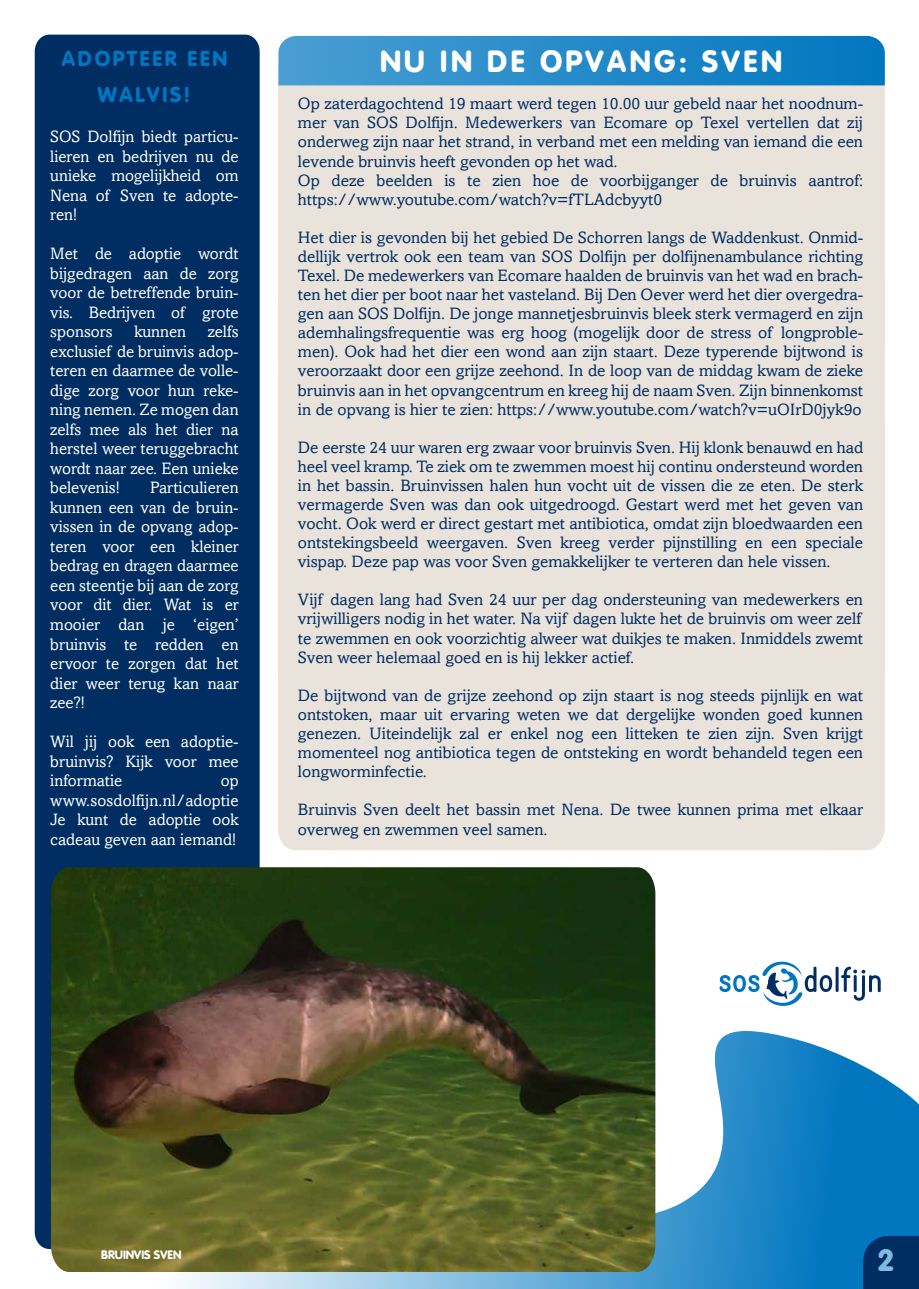
<style>
.page{position:relative;width:919px;height:1289px;background:#fff}
.page>*{position:absolute;margin:0;border:0;box-sizing:border-box;transform-origin:0 0}
.t1{font:700 30px "Vogue";letter-spacing:.12em;color:#fff}
.t2{font:700 30px "Vogue";color:#80bbdf}
.t3{font:700 21px/36px "Vogue";letter-spacing:.13em;color:#0076c0;text-align:center}
.t4{font:16.5px/19px "Amasis";color:#002d62}
.t5{font:16.5px/19.5px "Amasis";color:#fff;text-align:justify}
.t6{font:700 12px "Vogue";color:#fff}
</style>
<div class="page">
<svg style="left:34px;top:1030px;width:884px;height:258px"></svg>
<svg style="left:863px;top:1235px;width:55px;height:53px;background:#003268"></svg>
<svg style="left:719px;top:961px;width:161px;height:45px"></svg>
<div style="left:278px;top:687px;width:39px;height:163px;background:#e9e3dc"></div>
<div style="left:317px;top:687px;width:567px;height:163px;background:#e9e3dc"></div>
<div style="left:278px;top:370px;width:39px;height:235px;background:#e9e3dc"></div>
<div style="left:278px;top:85px;width:39px;height:285px;background:#e9e3dc"></div>
<div style="left:317px;top:538px;width:567px;height:148px;background:#e9e3dc"></div>
<div style="left:317px;top:359px;width:567px;height:179px;background:#e9e3dc"></div>
<div style="left:35px;top:35px;width:225px;height:1213px;background:#002d62"></div>
<div style="left:317px;top:85px;width:567px;height:274px;background:#e9e3dc"></div>
<svg style="left:278px;top:36px;width:606px;height:49px;background:#268ac9"></svg>
<img style="left:51px;top:867px;width:604px;height:404px">
<p class="t3" style="left:62px;top:41px;width:166px">ADOPTEER EEN<br>WALVIS!</p>
<p class="t5" style="left:50px;top:127px;width:190px">SOS Dolfijn biedt particu&shy;lieren en bedrijven nu de unieke mogelijkheid om Nena of Sven te adopte&shy;ren!</p>
<p class="t5" style="left:50px;top:244px;width:190px">Met de adoptie wordt bijgedragen aan de zorg voor de betreffende bruin&shy;vis. Bedrijven of grote sponsors</p>
<p class="t5" style="left:50px;top:322px;width:190px;text-indent:157px">zelfs exclusief de bruinvis adop&shy;teren en daarmee de volle&shy;dige zorg voor hun reke&shy;ning nemen. Ze mogen dan zelfs mee als het dier na herstel weer teruggebracht wordt naar zee. Een unieke belevenis!</p>
<p class="t5" style="left:134px;top:322px;width:53px">kunnen</p>
<p class="t5" style="left:50px;top:478px;width:190px;text-indent:100px">Particulieren kunnen een van de bruin&shy;vissen in de opvang adop&shy;teren voor een kleiner bedrag en dragen daarmee een steentje bij aan de zorg voor dit dier. Wat is er mooier dan je ‘eigen’ bruinvis te redden en ervoor te zorgen dat het dier weer terug kan naar zee?!</p>
<p class="t5" style="left:50px;top:731px;width:190px">Wil jij ook een adoptie&shy;bruinvis? Kijk voor mee informatie</p>
<p class="t5" style="left:50px;top:770px;width:190px;text-indent:170px">op www.sosdolfijn.nl/adoptie Je kunt de adoptie ook cadeau geven aan iemand!</p>
<p class="t1" style="left:380px;top:43px;width:403px">NU IN DE OPVANG: SVEN</p>
<p class="t4" style="left:298px;top:94px;width:566px">Op zaterdagochtend 19 maart werd tegen 10.00 uur gebeld naar het noodnum&shy;mer van SOS Dolfijn. Medewerkers van Ecomare op Texel vertellen dat zij onderweg zijn naar het strand, in verband met een melding van iemand die een levende bruinvis heeft gevonden op het wad.<br>Op deze beelden is te zien hoe de voorbijganger de bruinvis aantrof: https://www.youtube.com/watch?v=fTLAdcbyyt0</p>
<p class="t4" style="left:298px;top:228px;width:566px;text-align:justify">Het dier is gevonden bij het gebied De Schorren langs de Waddenkust. Onmid&shy;dellijk vertrok ook een team van SOS Dolfijn per dolfijnenambulance richting Texel. De medewerkers van Ecomare haalden de bruinvis van het wad en brach&shy;ten het dier per boot naar het vasteland. Bij Den Oever werd het dier overgedra&shy;gen aan SOS Dolfijn. De jonge mannetjesbruinvis bleek sterk vermagerd en zijn ademhalingsfrequentie was erg hoog (mogelijk door de stress of longproble&shy;men). Ook had het dier een wond aan zijn staart. Deze typerende bijtwond is veroorzaakt door een grijze zeehond. In de loop van de middag kwam de zieke bruinvis aan in het opvangcentrum en kreeg hij de naam Sven. Zijn binnenkomst in de opvang is hier te zien: https://www.youtube.com/watch?v=uOIrD0jyk9o</p>
<p class="t4" style="left:298px;top:437px;width:566px;text-align:justify">De eerste 24 uur waren erg zwaar voor bruinvis Sven. Hij klonk benauwd en had heel veel kramp. Te ziek om te zwemmen moest hij continu ondersteund worden in het bassin. Bruinvissen halen hun vocht uit de vissen die ze eten. De sterk vermagerde Sven was dan ook uitgedroogd. Gestart werd met het geven van vocht. Ook werd er direct gestart met antibiotica, omdat zijn bloedwaarden een ontstekingsbeeld weergaven. Sven kreeg verder pijnstilling en een speciale vispap. Deze pap was voor Sven gemakkelijker te verteren dan hele vissen.</p>
<p class="t4" style="left:298px;top:590px;width:566px">Vijf dagen lang had Sven 24 uur per dag ondersteuning van medewerkers en vrijwilligers nodig in het water. Na vijf dagen lukte het de bruinvis om weer zelf te zwemmen en ook voorzichtig alweer wat duikjes te maken. Inmiddels zwemt Sven weer helemaal goed en is hij lekker actief.</p>
<p class="t4" style="left:298px;top:685px;width:566px;text-align:justify">De bijtwond van de grijze zeehond op zijn staart is nog steeds pijnlijk en wat ontstoken, maar uit ervaring weten we dat dergelijke wonden goed kunnen genezen. Uiteindelijk zal er enkel nog een litteken te zien zijn. Sven krijgt momenteel nog antibiotica tegen de ontsteking en wordt behandeld tegen een longworminfectie.</p>
<p class="t4" style="left:298px;top:799px;width:566px;line-height:19.5px">Bruinvis Sven deelt het bassin met Nena. De twee kunnen prima met elkaar overweg en zwemmen veel samen.</p>
<p class="t6" style="left:101px;top:1247px;width:81px">BRUINVIS SVEN</p>
<p class="t2" style="left:878px;top:1241px;width:19px">2</p>
</div>
